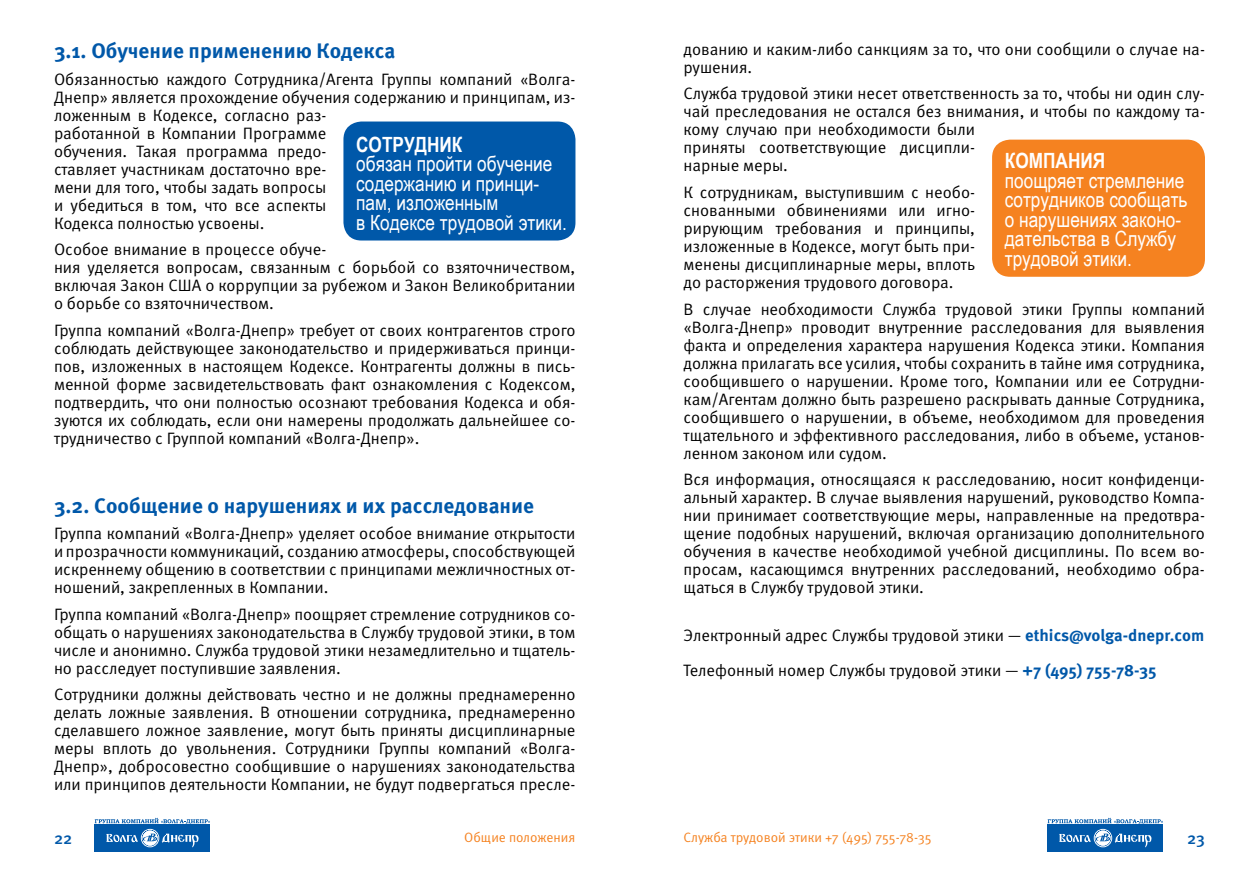
<style>
.page{position:relative;width:1259px;height:893px;background:#fff}
.page>*{position:absolute;margin:0;border:0;box-sizing:border-box;transform-origin:0 0}
.t1{font:21px/19.5px "Arial Narrow";color:#fff}
.t2{font:700 21px "Meta Pro";color:#0058a9}
.t3{font:700 21px "Arial Narrow";color:#fff}
.t4{font:16.5px/18px "Meta Pro";color:#000;text-align:justify}
.t5{font:500 16.5px "Meta Pro";color:#0058a9}
.t6{font:13.5px "Meta Pro";color:#f58220}
.s1{font-weight:700;color:#0058a9}
</style>
<div class="page">
<div style="left:95px;top:826px;width:115px;height:24px;background:#0058a9"></div>
<hr style="left:95px;top:851px;width:115px;height:1px;background:#0058a9">
<hr style="left:94px;top:824px;width:116px;height:1px;background:#0058a9">
<svg style="left:106px;top:830px;width:93px;height:17px"></svg>
<svg style="left:95px;top:818px;width:115px;height:6px"></svg>
<div style="left:1047px;top:826px;width:116px;height:24px;background:#0058a9"></div>
<hr style="left:1047px;top:851px;width:116px;height:1px;background:#0058a9">
<hr style="left:1047px;top:824px;width:116px;height:1px;background:#0058a9">
<svg style="left:1059px;top:830px;width:92px;height:17px"></svg>
<svg style="left:1047px;top:818px;width:116px;height:6px"></svg>
<div style="left:343px;top:122px;width:232px;height:118px;background:#0058a9;border-radius:18px"></div>
<div style="left:992px;top:140px;width:213px;height:137px;background:#f58220;border-radius:18px"></div>
<p class="t2" style="left:54px;top:38px;width:343px">3.1. Обучение применению Кодекса</p>
<p class="t4" style="left:54px;top:71px;width:523px;text-align:left">Обязанностью каждого Сотрудника/Агента Группы компаний «Волга-Днепр» является прохождение обучения содержанию и принципам, из&shy;ложенным в Кодексе, согласно раз-<br>работанной в Компании Программе<br>обучения. Такая программа предо-<br>ставляет участникам достаточно вре-<br>мени для того, чтобы задать вопросы<br>и убедиться в том, что все аспекты<br>Кодекса полностью усвоены.</p>
<p class="t4" style="left:54px;top:241px;width:523px;text-align:left">Особое внимание в процессе обуче-<br>ния уделяется вопросам, связанным с борьбой со взяточничеством, включая Закон США о коррупции за рубежом и Закон Великобритании о борьбе со взяточничеством.</p>
<p class="t4" style="left:54px;top:322px;width:523px">Группа компаний «Волга-Днепр» требует от своих контрагентов строго соблюдать действующее законодательство и придерживаться принци&shy;пов, изложенных в настоящем Кодексе. Контрагенты должны в пись&shy;менной форме засвидетельствовать факт ознакомления с Кодексом, подтвердить, что они полностью осознают требования Кодекса и обя&shy;зуются их соблюдать, если они намерены продолжать дальнейшее со&shy;трудничество с Группой компаний «Волга-Днепр».</p>
<p class="t3" style="left:356px;top:128px;width:108px">СОТРУДНИК</p>
<p class="t1" style="left:356px;top:153px;width:212px">обязан пройти обучение содержанию и принци&shy;пам, изложенным<br>в Кодексе трудовой этики.</p>
<p class="t2" style="left:54px;top:492px;width:481px">3.2. Сообщение о нарушениях и их расследование</p>
<p class="t4" style="left:54px;top:525px;width:523px">Группа компаний «Волга-Днепр» уделяет особое внимание открытости и прозрачности коммуникаций, созданию атмосферы, способствующей искреннему общению в соответствии с принципами межличностных от&shy;ношений, закрепленных в Компании.</p>
<p class="t4" style="left:54px;top:606px;width:523px">Группа компаний «Волга-Днепр» поощряет стремление сотрудников со&shy;общать о нарушениях законодательства в Службу трудовой этики, в том числе и анонимно. Служба трудовой этики незамедлительно и тщатель&shy;но расследует поступившие заявления.</p>
<p class="t4" style="left:54px;top:686px;width:523px">Сотрудники должны действовать честно и не должны преднамеренно делать ложные заявления. В отношении сотрудника, преднамеренно сделавшего ложное заявление, могут быть приняты дисциплинарные меры вплоть до увольнения. Сотрудники Группы компаний «Волга-Днепр», добросовестно сообщившие о нарушениях законодательства или принципов деятельности Компании, не будут подвергаться пресле-</p>
<p class="t4" style="left:683px;top:41px;width:523px">дованию и каким-либо санкциям за то, что они сообщили о случае на&shy;рушения.</p>
<p class="t4" style="left:683px;top:85px;width:523px;text-align:left">Служба трудовой этики несет ответственность за то, чтобы ни один слу&shy;чай преследования не остался без внимания, и чтобы по каждому та&shy;кому случаю при необходимости были<br>приняты соответствующие дисципли-<br>нарные меры.</p>
<p class="t4" style="left:683px;top:184px;width:293px">К сотрудникам, выступившим с необо&shy;снованными обвинениями или игно&shy;рирующим требования и принципы, изложенные в Кодексе, могут быть при&shy;менены дисциплинарные меры, вплоть до расторжения трудового договора.</p>
<p class="t4" style="left:683px;top:300px;width:523px">В случае необходимости Служба трудовой этики Группы компаний «Волга-Днепр» проводит внутренние расследования для выявления факта и определения характера нарушения Кодекса этики. Компания должна прилагать все усилия, чтобы сохранить в тайне имя сотрудника, сообщившего о нарушении. Кроме того, Компании или ее Сотрудни&shy;кам/Агентам должно быть разрешено раскрывать данные Сотрудника, сообщившего о нарушении, в объеме, необходимом для проведения тщательного и эффективного расследования, либо в объеме, установ&shy;ленном законом или судом.</p>
<p class="t4" style="left:683px;top:471px;width:523px">Вся информация, относящаяся к расследованию, носит конфиденци&shy;альный характер. В случае выявления нарушений, руководство Компа&shy;нии принимает соответствующие меры, направленные на предотвра&shy;щение подобных нарушений, включая организацию дополнительного обучения в качестве необходимой учебной дисциплины. По всем во&shy;просам, касающимся внутренних расследований, необходимо обра&shy;щаться в Службу трудовой этики.</p>
<p class="t4" style="left:683px;top:618px;width:522px;line-height:35px">Электронный адрес Службы трудовой этики — <span class="s1">ethics@volga-dnepr.com<br></span>Телефонный номер Службы трудовой этики — <span class="s1">+7 (495) 755-78-35</span></p>
<p class="t3" style="left:1005px;top:145px;width:102px">КОМПАНИЯ</p>
<p class="t1" style="left:1005px;top:170px;width:184px">поощряет стремление сотрудников сообщать о нарушениях законо&shy;дательства в Службу трудовой этики.</p>
<p class="t6" style="left:464px;top:828px;width:113px">Общие положения</p>
<p class="t6" style="left:683px;top:828px;width:250px">Служба трудовой этики +7 (495) 755-78-35</p>
<p class="t5" style="left:54px;top:828px;width:20px">22</p>
<p class="t5" style="left:1187px;top:828px;width:19px">23</p>
</div>
